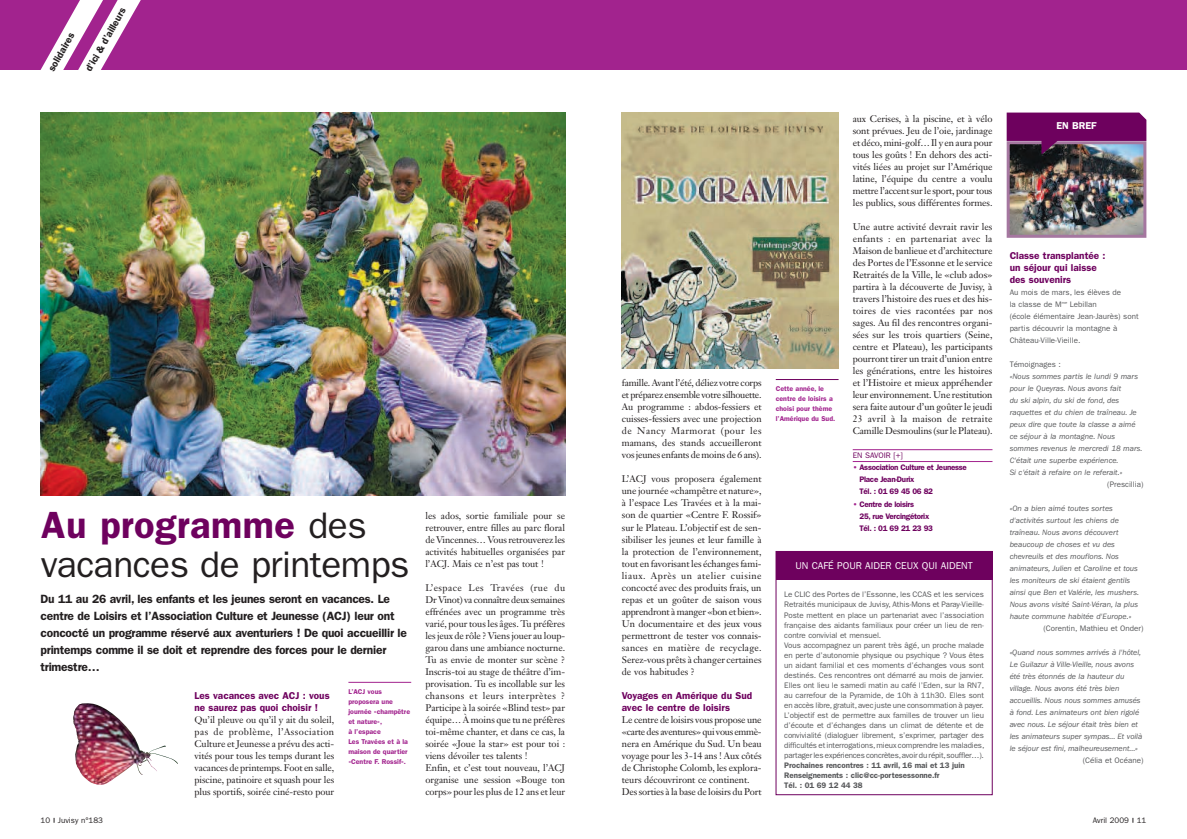
<style>
.page{position:relative;width:1187px;height:839px;background:#fff}
.page>*{position:absolute;margin:0;border:0;box-sizing:border-box;transform-origin:0 0}
.t1{font:600 38px "Franklin Gothic";letter-spacing:.01em;color:#6e015e}
.t2{font:37px "Franklin Gothic";letter-spacing:-.015em;color:#231f20}
.t3{font:600 12px/17px "Franklin Gothic";letter-spacing:-.02em;color:#231f20}
.t4{font:600 10px/12px "Franklin Gothic";color:#6e015e}
.t5{font:10px "Franklin Gothic";color:#fff}
.t6{font:600 10px "Franklin Gothic";color:#231f20}
.t7{font:600 10px "Franklin Gothic";color:#fff}
.t8{font:9.5px/12px "Janson Text";letter-spacing:-.005em;color:#231f20;text-align:justify}
.t9{font:8px/10px "Franklin Gothic";letter-spacing:-.005em;color:#57585a}
.t10{font:italic 8px/12px "Franklin Gothic";color:#57585a}
.t11{font:600 8px/12px "Franklin Gothic";letter-spacing:-.035em;color:#6e015e}
.t12{font:600 8px/10px "Franklin Gothic";letter-spacing:-.005em;color:#57585a}
.t13{font:8px "Franklin Gothic";color:#231f20}
.t14{font:8px "Franklin Gothic";color:#6e015e}
.t15{font:600 7px/10px "Franklin Gothic";color:#a2238e}
.s1{font-weight:400;font-size:37px;color:#231f20}
.s2{color:#a2238e}
</style>
<div class="page">
<div style="left:0;top:0;width:1187px;height:70px;background:#a2238e"></div>
<svg style="left:41px;top:0;width:100px;height:70px"></svg>
<img style="left:1010px;top:154px;width:132px;height:80px">
<div style="left:1006px;top:141px;width:140px;height:97px;border:3px solid #a577a0"></div>
<hr style="left:348px;top:681px;width:63px;height:1px;background:#a2238e">
<hr style="left:852px;top:449px;width:140px;height:1px;background:#a2238e">
<hr style="left:852px;top:461px;width:140px;height:1px;background:#a2238e">
<div style="left:776px;top:551px;width:216px;height:28px;background:#6e015e"></div>
<hr style="left:776px;top:379px;width:62px;height:1px;background:#6e015e">
<svg style="left:1006px;top:112px;width:140px;height:42px;background:#70256b"></svg>
<img style="left:41px;top:112px;width:524px;height:383px">
<img style="left:73px;top:703px;width:105px;height:81px">
<img style="left:622px;top:112px;width:216px;height:256px">
<p class="t6" style="left:48px;top:69px;width:44px;rotate:-60deg">solidaires</p>
<p class="t6" style="left:85px;top:69px;width:73px;rotate:-60deg">d’ici &amp; d’ailleurs</p>
<h1 class="t1" style="left:41px;top:512px;width:327px">Au programme <span class="s1">des</span></h1>
<h2 class="t2" style="left:41px;top:551px;width:370px">vacances de printemps</h2>
<p class="t3" style="left:41px;top:591px;width:368px">Du 11 au 26 avril, les enfants et les jeunes seront en vacances. Le centre de Loisirs et l’Association Culture et Jeunesse (ACJ) leur ont concocté un programme réservé aux aventuriers ! De quoi accueillir le printemps comme il se doit et reprendre des forces pour le dernier trimestre…</p>
<p class="t13" style="left:41px;top:816px;width:64px">10 Juvisy n°183</p>
<p class="t4" style="left:194px;top:689px;width:137px">Les vacances avec ACJ : vous ne saurez pas quoi choisir !</p>
<p class="t8" style="left:194px;top:714px;width:141px">Qu’il pleuve ou qu’il y ait du soleil, pas de problème, l’Association Culture et Jeunesse a prévu des acti&shy;vités pour tous les temps durant les vacances de printemps. Foot en salle, piscine, patinoire et squash pour les plus sportifs, soirée ciné-resto pour</p>
<p class="t15" style="left:348px;top:686px;width:63px">L’ACJ vous proposera une journée «champêtre et nature»,<br>à l’espace<br>Les Travées et à la maison de quartier «Centre F. Rossif».</p>
<p class="t8" style="left:425px;top:510px;width:141px">les ados, sortie familiale pour se retrouver, entre filles au parc floral de Vincennes… Vous retrouverez les activités habituelles organisées par l’ACJ. Mais ce n’est pas tout !</p>
<p class="t8" style="left:425px;top:582px;width:141px;text-align:left">L’espace Les Travées (rue du Dr Vinot) va connaître deux semaines effrénées avec un programme très varié, pour tous les âges. Tu préfères les jeux de rôle ? Viens jouer au loup&shy;garou dans une ambiance nocturne.<br>Tu as envie de monter sur scène ?<br>Inscris-toi au stage de théâtre d’im&shy;provisation. Tu es incollable sur les chansons et leurs interprètes ?<br>Participe à la soirée «Blind test» par équipe… À moins que tu ne préfères toi-même chanter, et dans ce cas, la soirée «Joue la star» est pour toi : viens dévoiler tes talents !<br>Enfin, et c’est tout nouveau, l’ACJ organise une session «Bouge ton corps» pour les plus de 12 ans et leur</p>
<p class="t8" style="left:622px;top:378px;width:141px">famille. Avant l’été, déliez votre corps et préparez ensemble votre silhouette.<br>Au programme : abdos-fessiers et cuisses-fessiers avec une projection de Nancy Marmorat (pour les mamans, des stands accueilleront vos jeunes enfants de moins de 6 ans).</p>
<p class="t8" style="left:622px;top:474px;width:141px">L’ACJ vous proposera également une journée «champêtre et nature», à l’espace Les Travées et à la mai&shy;son de quartier «Centre F. Rossif» sur le Plateau. L’objectif est de sen&shy;sibiliser les jeunes et leur famille à la protection de l’environnement, tout en favorisant les échanges fami&shy;liaux. Après un atelier cuisine concocté avec des produits frais, un repas et un goûter de saison vous apprendront à manger «bon et bien».<br>Un documentaire et des jeux vous permettront de tester vos connais&shy;sances en matière de recyclage.<br>Serez-vous prêts à changer certaines de vos habitudes ?</p>
<p class="t4" style="left:622px;top:689px;width:132px">Voyages en Amérique du Sud avec le centre de loisirs</p>
<p class="t8" style="left:622px;top:714px;width:141px;text-align:left">Le centre de loisirs vous propose une «carte des aventures» qui vous emmè&shy;nera en Amérique du Sud. Un beau voyage pour les 3-14 ans ! Aux côtés de Christophe Colomb, les explora&shy;teurs découvriront ce continent.<br>Des sorties à la base de loisirs du Port</p>
<p class="t15" style="left:776px;top:384px;width:61px">Cette année, le centre de loisirs a choisi pour thème l’Amérique du Sud.</p>
<p class="t8" style="left:852px;top:114px;width:141px">aux Cerises, à la piscine, et à vélo sont prévues. Jeu de l’oie, jardinage et déco, mini-golf… Il y en aura pour tous les goûts ! En dehors des acti&shy;vités liées au projet sur l’Amérique latine, l’équipe du centre a voulu mettre l’accent sur le sport, pour tous les publics, sous différentes formes.</p>
<p class="t8" style="left:852px;top:222px;width:141px">Une autre activité devrait ravir les enfants : en partenariat avec la Maison de banlieue et d’architecture des Portes de l’Essonne et le service Retraités de la Ville, le «club ados» partira à la découverte de Juvisy, à travers l’histoire des rues et des his&shy;toires de vies racontées par nos sages. Au fil des rencontres organi&shy;sées sur les trois quartiers (Seine, centre et Plateau), les participants pourront tirer un trait d’union entre les générations, entre les histoires et l’Histoire et mieux appréhender leur environnement. Une restitution sera faite autour d’un goûter le jeudi 23 avril à la maison de retraite Camille Desmoulins (sur le Plateau).</p>
<p class="t14" style="left:852px;top:453px;width:52px">EN SAVOIR [+]</p>
<p class="t11" style="left:859px;top:462px;width:109px;text-indent:-7px"><span class="s2">•</span> Association Culture et Jeunesse<br>Place Jean-Durix<br>Tél. : 01 69 45 06 82</p>
<p class="t11" style="left:859px;top:498px;width:75px;text-indent:-7px"><span class="s2">•</span> Centre de loisirs<br>25, rue Vercingétorix<br>Tél. : 01 69 21 23 93</p>
<p class="t5" style="left:795px;top:562px;width:179px">UN CAFÉ POUR AIDER CEUX QUI AIDENT</p>
<p class="t9" style="left:784px;top:590px;width:202px">Le CLIC des Portes de l’Essonne, les CCAS et les services Retraités municipaux de Juvisy, Athis-Mons et Paray-Vieille-Poste mettent en place un partenariat avec l’association française des aidants familiaux pour créer un lieu de ren&shy;contre convivial et mensuel.<br>Vous accompagnez un parent très âgé, un proche malade en perte d’autonomie physique ou psychique ? Vous êtes un aidant familial et ces moments d’échanges vous sont destinés. Ces rencontres ont démarré au mois de janvier.<br>Elles ont lieu le samedi matin au café l’Eden, sur la RN7, au carrefour de la Pyramide, de 10h à 11h30. Elles sont en accès libre,gratuit,avec juste une consommation à payer.<br>L’objectif est de permettre aux familles de trouver un lieu d’écoute et d’échanges dans un climat de détente et de convivialité (dialoguer librement, s’exprimer, partager des difficultés et interrogations,mieux comprendre les maladies, partager les expériences concrètes,avoir du répit,souffler…).</p>
<p class="t12" style="left:784px;top:760px;width:182px">Prochaines rencontres : 11 avril, 16 mai et 13 juin<br>Renseignements : clic@cc-portesessonne.fr<br>Tél. : 01 69 12 44 38</p>
<p class="t7" style="left:1056px;top:122px;width:42px">EN BREF</p>
<p class="t4" style="left:1009px;top:250px;width:97px">Classe transplantée : un séjour qui laisse des souvenirs</p>
<p class="t9" style="left:1009px;top:286px;width:130px;line-height:12px">Au mois de mars, les élèves de<br>la classe de M<sup>me</sup> Lebillan<br>(école élémentaire Jean-Jaurès) sont partis découvrir la montagne à<br>Château-Ville-Vieille.</p>
<p class="t9" style="left:1009px;top:359px;width:53px">Témoignages :</p>
<p class="t10" style="left:1009px;top:370px;width:134px">«Nous sommes partis le lundi 9 mars pour le Queyras. Nous avons fait<br>du ski alpin, du ski de fond, des raquettes et du chien de traîneau. Je peux dire que toute la classe a aimé ce séjour à la montagne. Nous sommes revenus le mercredi 18 mars.<br>C'était une superbe expérience.<br>Si c'était à refaire on le referait.»</p>
<p class="t9" style="left:1107px;top:479px;width:38px">(Prescillia)</p>
<p class="t10" style="left:1009px;top:502px;width:131px">«On a bien aimé toutes sortes d'activités surtout les chiens de traîneau. Nous avons découvert beaucoup de choses et vu des chevreuils et des mouflons. Nos animateurs, Julien et Caroline et tous les moniteurs de ski étaient gentils ainsi que Ben et Valérie, les mushers.<br>Nous avons visité Saint-Véran, la plus haute commune habitée d'Europe.»</p>
<p class="t9" style="left:1043px;top:623px;width:101px">(Corentin, Mathieu et Onder)</p>
<p class="t10" style="left:1009px;top:646px;width:134px">«Quand nous sommes arrivés à l'hôtel, Le Guilazur à Ville-Vieille, nous avons été très étonnés de la hauteur du village. Nous avons été très bien accueillis. Nous nous sommes amusés à fond. Les animateurs ont bien rigolé avec nous. Le séjour était très bien et les animateurs super sympas... Et voilà le séjour est fini, malheureusement...»</p>
<p class="t9" style="left:1082px;top:755px;width:62px">(Célia et Océane)</p>
<p class="t13" style="left:1093px;top:816px;width:55px">Avril 2009 11</p>
</div>
